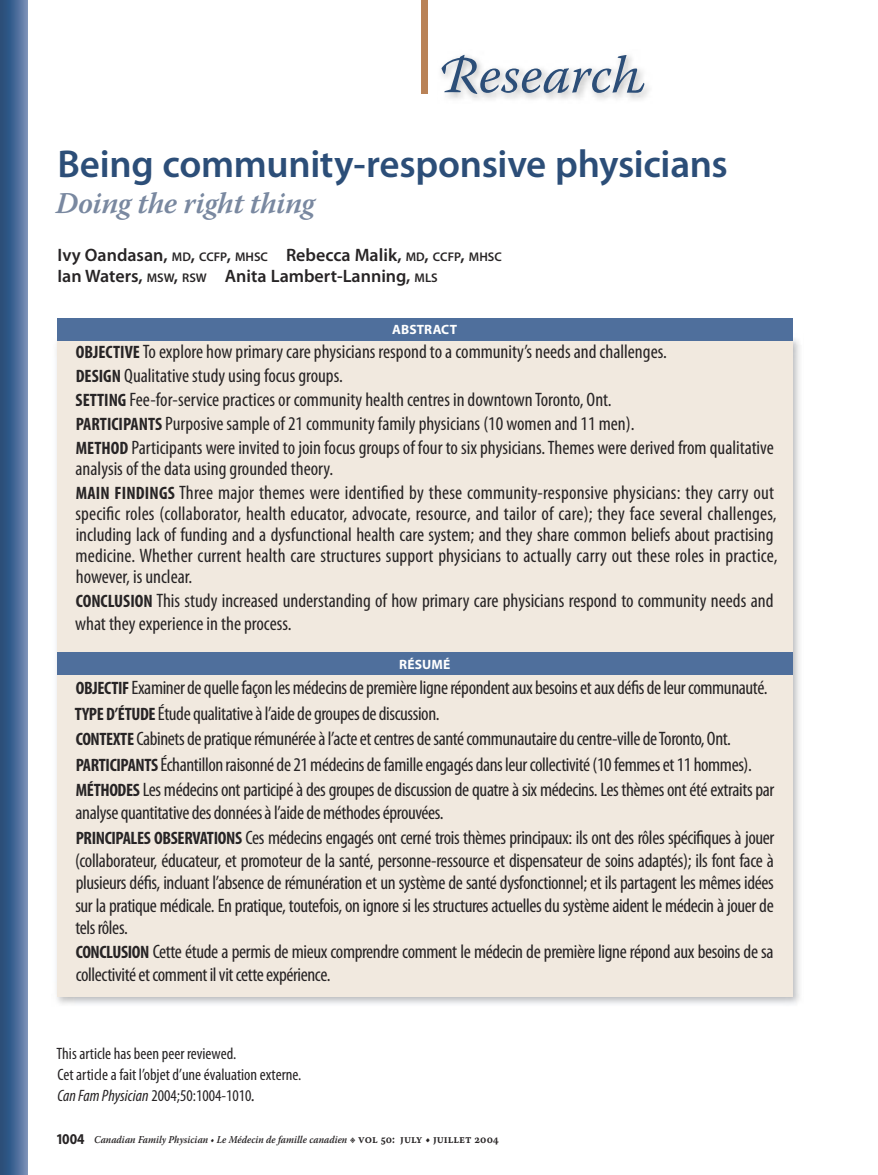
<style>
.page{position:relative;width:878px;height:1175px;background:#fff}
.page>*{position:absolute;margin:0;border:0;box-sizing:border-box;transform-origin:0 0}
.t1{font:italic 52.5px "Warnock Pro";color:#2c4e78}
.t2{font:600 39px "Myriad Pro";letter-spacing:-.01em;color:#2c4e78}
.t3{font:italic 600 30px "Warnock Pro";letter-spacing:-.015em;color:#7988a0}
.t4{font:condensed 19.5px/25.5px "Myriad Pro";letter-spacing:-.015em;color:#272425}
.t5{font:condensed 19.5px/21px "Myriad Pro";letter-spacing:.005em;color:#272425}
.t6{font:condensed 19.5px/24px "Myriad Pro";letter-spacing:.01em;color:#272425}
.t7{font:600 18px/21px "Myriad Pro";color:#272425}
.t8{font:condensed 16.5px/21px "Myriad Pro";color:#272425}
.t9{font:700 13.5px "Myriad Pro";letter-spacing:.005em;color:#fff}
.t10{font:italic 600 10.5px "Warnock Pro";color:#272425;scale:.9 1}
.s1{font-size:12.6px}
.s2{font-weight:700;font-size:18px}
.s3{font-style:italic}
.s4{font-style:italic;font-stretch:normal}
.s5{font-family:"Myriad Pro";font-weight:700;font-style:normal;font-size:15px}
.s6{font-family:"Warnock Pro Capt";font-weight:400;font-style:normal;font-size:12px}
.s7{font-family:"Warnock Pro Semibold Capt";font-weight:400;font-style:normal;font-size:12px}
</style>
<div class="page">
<svg style="left:0;top:0;width:27px;height:1174px;background:#456793"></svg>
<div style="left:421px;top:0;width:7px;height:93px;background:#b98257"></div>
<img style="left:56px;top:334px;width:744px;height:670px">
<div style="left:57px;top:339px;width:735px;height:657px;background:#f1e9df"></div>
<div style="left:57px;top:318px;width:735px;height:22px;background:#4f6f9c"></div>
<div style="left:57px;top:652px;width:735px;height:22px;background:#4f6f9c"></div>
<h1 class="t1" style="left:436px;top:43px;width:211px">Research</h1>
<h2 class="t2" style="left:57px;top:142px;width:672px">Being community-responsive physicians</h2>
<h3 class="t3" style="left:56px;top:185px;width:260px">Doing the right thing</h3>
<p class="t7" style="left:57px;top:245px;width:446px">Ivy Oandasan, <span class="s1">MD</span>, <span class="s1">CCFP</span>, <span class="s1">MHSC</span> Rebecca Malik, <span class="s1">MD</span>, <span class="s1">CCFP</span>, <span class="s1">MHSC<br></span>Ian Waters, <span class="s1">MSW</span>, <span class="s1">RSW</span> Anita Lambert-Lanning, <span class="s1">MLS</span></p>
<p class="t9" style="left:392px;top:322px;width:66px">ABSTRACT</p>
<p class="t4" style="left:76px;top:340px;width:699px;line-height:24px"><span class="s2">OBJECTIVE</span> To explore how primary care physicians respond to a community’s needs and challenges.<br><span class="s2">DESIGN</span> Qualitative study using focus groups.<br><span class="s2">SETTING</span> Fee-for-service practices or community health centres in downtown Toronto, Ont.<br><span class="s2">PARTICIPANTS</span> Purposive sample of 21 community family physicians (10 women and 11 men).<br><span class="s2">METHOD</span> Participants were invited to join focus groups of four to six physicians. Themes were derived from qualitative</p>
<p class="t6" style="left:75px;top:457px;width:700px">analysis of the data using grounded theory.<br><span class="s2">MAIN FINDINGS</span> Three major themes were identified by these community-responsive physicians: they carry out</p>
<p class="t5" style="left:75px;top:504px;width:703px">specific roles (collaborator, health educator, advocate, resource, and tailor of care); they face several challenges, including lack of funding and a dysfunctional health care system; and they share common beliefs about practising medicine. Whether current health care structures support physicians to actually carry out these roles in practice, however, is unclear.</p>
<p class="t4" style="left:75px;top:590px;width:700px;line-height:22.5px"><span class="s2">CONCLUSION</span> This study increased understanding of how primary care physicians respond to community needs and what they experience in the process.</p>
<p class="t9" style="left:399px;top:656px;width:53px">RÉSUMÉ</p>
<p class="t4" style="left:75px;top:675px;width:701px"><span class="s2">OBJECTIF</span> Examiner de quelle façon les médecins de première ligne répondent aux besoins et aux défis de leur communauté.<br><span class="s2">TYPE D’ÉTUDE</span> Étude qualitative à l’aide de groupes de discussion.<br><span class="s2">CONTEXTE</span> Cabinets de pratique rémunérée à l’acte et centres de santé communautaire du centre-ville de Toronto, Ont.<br><span class="s2">PARTICIPANTS</span> Échantillon raisonné de 21 médecins de famille engagés dans leur collectivité (10 femmes et 11 hommes).<br><span class="s2">MÉTHODES</span> Les médecins ont participé à des groupes de discussion de quatre à six médecins. Les thèmes ont été extraits par</p>
<p class="t4" style="left:75px;top:800px;width:700px">analyse quantitative des données à l’aide de méthodes éprouvées.<br><span class="s2">PRINCIPALES OBSERVATIONS</span> Ces médecins engagés ont cerné trois thèmes principaux: ils ont des rôles spécifiques à jouer</p>
<p class="t4" style="left:75px;top:849px;width:700px;line-height:22.8px">(collaborateur, éducateur, et promoteur de la santé, personne-ressource et dispensateur de soins adaptés); ils font face à plusieurs défis, incluant l’absence de rémunération et un système de santé dysfonctionnel; et ils partagent les mêmes idées sur la pratique médicale. En pratique, toutefois, on ignore si les structures actuelles du système aident le médecin à jouer de tels rôles.<br><span class="s2">CONCLUSION</span> Cette étude a permis de mieux comprendre comment le médecin de première ligne répond aux besoins de sa collectivité et comment il vit cette expérience.</p>
<p class="t8" style="left:57px;top:1043px;width:246px">This article has been peer reviewed.<br>Cet article a fait l’objet d’une évaluation externe.<br><span class="s3">Can Fam Physician</span> 2004;50:1004-1010<span class="s4">.</span></p>
<p class="t10" style="left:57px;top:1133px;width:492px"><span class="s5">1004</span> Canadian Family Physician • Le Médecin de famille canadien <span class="s6">d</span> <span class="s7">VOL 50: JULY • JUILLET 2004</span></p>
</div>
